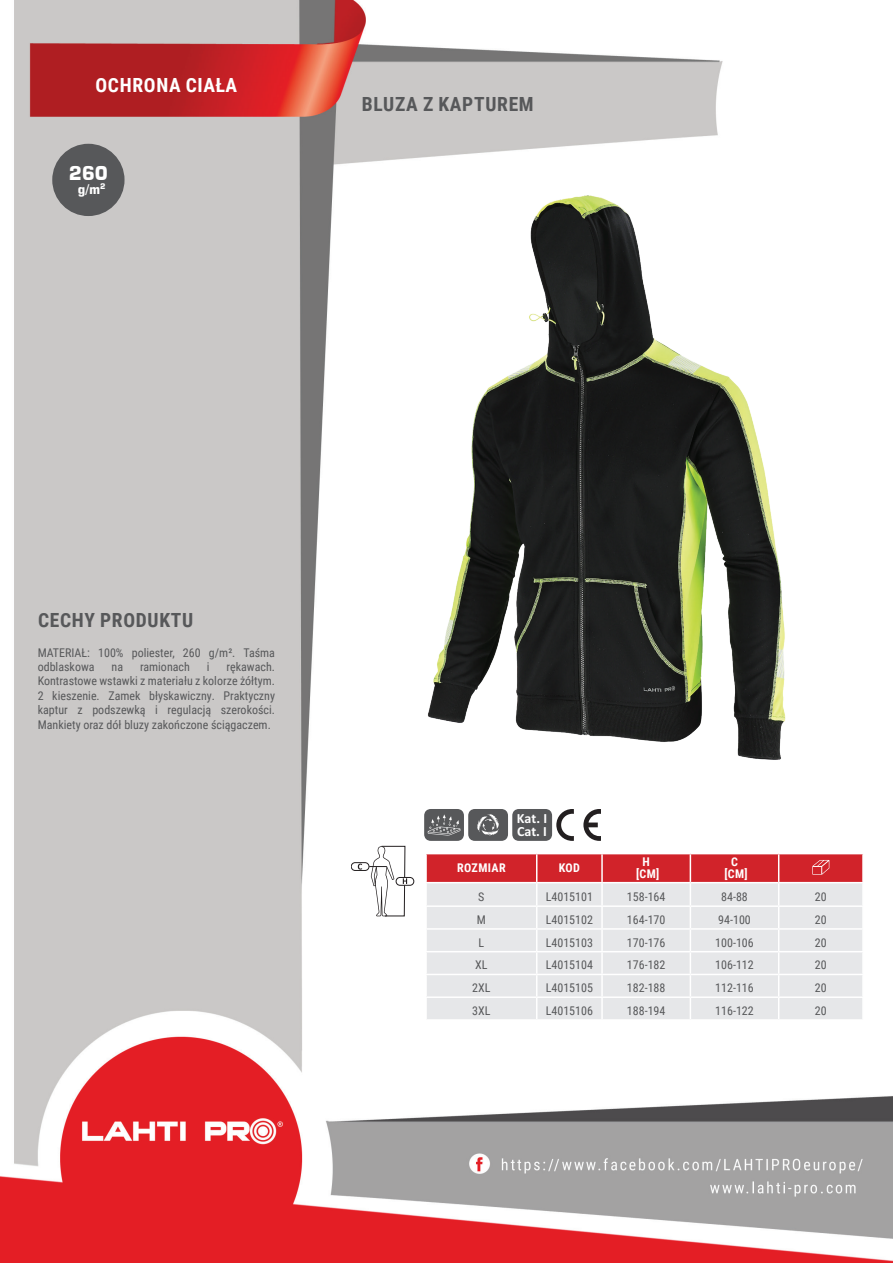
<style>
.page{position:relative;width:893px;height:1263px;background:#fff}
.page>*{position:absolute;margin:0;border:0;box-sizing:border-box;transform-origin:0 0}
.t1{font:700 19.5px "Roboto Condensed";letter-spacing:.035em;color:#57585a}
.t2{font:700 19.5px "Roboto Condensed";letter-spacing:.035em;color:#fff}
.t3{font:700 18.75px "Square 721 BT";color:#fff}
.t4{font:700 14.1px/12.9px "Calibri Profix";color:#fff}
.t5{font:700 13.05px "Square 721 BT";color:#fff}
.t6{font:12px/14.4px "Roboto Condensed";color:#57585a}
.t7{font:700 12px/12px "Roboto Condensed";letter-spacing:.035em;color:#fff;text-align:center}
</style>
<div class="page">
<img style="left:0;top:0;width:893px;height:1263px">
<div style="left:52px;top:144px;width:73px;height:72px;background:#57585a;border-radius:50%"></div>
<img style="left:415px;top:185px;width:395px;height:590px">
<hr style="left:425px;top:854px;width:2px;height:28px;background:#fff">
<hr style="left:425px;top:883px;width:2px;height:22px;background:#fff">
<hr style="left:425px;top:907px;width:2px;height:21px;background:#fff">
<hr style="left:425px;top:930px;width:2px;height:21px;background:#fff">
<hr style="left:425px;top:952px;width:2px;height:22px;background:#fff">
<hr style="left:425px;top:975px;width:2px;height:21px;background:#fff">
<hr style="left:425px;top:998px;width:2px;height:21px;background:#fff">
<hr style="left:862px;top:854px;width:2px;height:28px;background:#fff">
<hr style="left:862px;top:883px;width:2px;height:22px;background:#fff">
<hr style="left:862px;top:907px;width:2px;height:21px;background:#fff">
<hr style="left:862px;top:930px;width:2px;height:21px;background:#fff">
<hr style="left:862px;top:952px;width:2px;height:22px;background:#fff">
<hr style="left:862px;top:975px;width:2px;height:21px;background:#fff">
<hr style="left:862px;top:998px;width:2px;height:21px;background:#fff">
<hr style="left:425px;top:853px;width:112px;height:1px;background:#fff">
<hr style="left:779px;top:853px;width:85px;height:1px;background:#fff">
<hr style="left:425px;top:882px;width:112px;height:1px;background:#fff">
<hr style="left:779px;top:882px;width:85px;height:1px;background:#fff">
<hr style="left:425px;top:905px;width:112px;height:2px;background:#fff">
<hr style="left:779px;top:905px;width:85px;height:2px;background:#fff">
<hr style="left:425px;top:928px;width:112px;height:2px;background:#fff">
<hr style="left:779px;top:928px;width:85px;height:2px;background:#fff">
<hr style="left:425px;top:951px;width:112px;height:1px;background:#fff">
<hr style="left:779px;top:951px;width:85px;height:1px;background:#fff">
<hr style="left:425px;top:974px;width:112px;height:1px;background:#fff">
<hr style="left:779px;top:974px;width:85px;height:1px;background:#fff">
<hr style="left:425px;top:996px;width:112px;height:2px;background:#fff">
<hr style="left:779px;top:996px;width:85px;height:2px;background:#fff">
<hr style="left:425px;top:1019px;width:112px;height:2px;background:#fff">
<hr style="left:537px;top:1019px;width:65px;height:2px;background:#fff">
<hr style="left:602px;top:1019px;width:88px;height:2px;background:#fff">
<hr style="left:690px;top:1019px;width:89px;height:2px;background:#fff">
<hr style="left:779px;top:1019px;width:85px;height:2px;background:#fff">
<svg style="left:426px;top:853px;width:437px;height:166px;background:#e4c8cb"></svg>
<div style="left:424px;top:809px;width:40px;height:32px;background:#57585a;border-radius:7px"></div>
<svg style="left:428px;top:814px;width:32px;height:21px"></svg>
<div style="left:468px;top:809px;width:40px;height:32px;background:#57585a;border-radius:7px"></div>
<svg style="left:477px;top:814px;width:22px;height:22px"></svg>
<div style="left:512px;top:809px;width:40px;height:32px;background:#57585a;border-radius:7px"></div>
<svg style="left:583px;top:809px;width:18px;height:32px"></svg>
<svg style="left:556px;top:809px;width:18px;height:32px"></svg>
<div style="left:351px;top:862px;width:18px;height:9px;background:#fff;border:1px solid #231f20;border-radius:4px"></div>
<svg style="left:358px;top:863px;width:4px;height:6px"></svg>
<svg style="left:396px;top:877px;width:18px;height:8px"></svg>
<svg style="left:369px;top:846px;width:38px;height:70px"></svg>
<h1 class="t2" style="left:96px;top:71px;width:143px">OCHRONA CIAŁA</h1>
<h2 class="t3" style="left:69px;top:162px;width:41px">260</h2>
<p class="t5" style="left:78px;top:181px;width:29px">g/m<sup>2</sup></p>
<h1 class="t1" style="left:362px;top:91px;width:173px">BLUZA Z KAPTUREM</h1>
<h1 class="t1" style="left:38px;top:607px;width:157px">CECHY PRODUKTU</h1>
<p class="t6" style="left:38px;top:645px;width:239px">MATERIAŁ: 100% poliester, 260 g/m². Taśma odblaskowa</p>
<p class="t6" style="left:38px;top:659px;width:239px;text-align:justify;text-indent:189px">rękawach.<br>Kontrastowe wstawki z materiału z kolorze żółtym.<br>2 kieszenie. Zamek błyskawiczny. Praktyczny kaptur z podszewką i regulacją szerokości.<br>Mankiety oraz dół bluzy zakończone ściągaczem.</p>
<p class="t6" style="left:112px;top:659px;width:13px">na</p>
<p class="t6" style="left:140px;top:659px;width:51px">ramionach</p>
<p class="t6" style="left:207px;top:659px;width:4px">i</p>
<p class="t4" style="left:517px;top:811px;width:32px">Kat. I<br>Cat. I</p>
<p class="t7" style="left:457px;top:862px;width:50px">ROZMIAR</p>
<p class="t7" style="left:559px;top:862px;width:23px">KOD</p>
<p class="t7" style="left:636px;top:856px;width:25px">H [CM]</p>
<p class="t7" style="left:724px;top:856px;width:25px">C [CM]</p>
<p class="t6" style="left:478px;top:889px;width:8px">S</p>
<p class="t6" style="left:546px;top:889px;width:49px">L4015101</p>
<p class="t6" style="left:627px;top:889px;width:40px">158-164</p>
<p class="t6" style="left:721px;top:889px;width:28px">84-88</p>
<p class="t6" style="left:815px;top:889px;width:13px">20</p>
<p class="t6" style="left:477px;top:912px;width:11px">M</p>
<p class="t6" style="left:546px;top:912px;width:49px">L4015102</p>
<p class="t6" style="left:627px;top:912px;width:40px">164-170</p>
<p class="t6" style="left:718px;top:912px;width:34px">94-100</p>
<p class="t6" style="left:815px;top:912px;width:13px">20</p>
<p class="t6" style="left:478px;top:935px;width:7px">L</p>
<p class="t6" style="left:546px;top:935px;width:49px">L4015103</p>
<p class="t6" style="left:627px;top:935px;width:40px">170-176</p>
<p class="t6" style="left:715px;top:935px;width:40px">100-106</p>
<p class="t6" style="left:815px;top:935px;width:13px">20</p>
<p class="t6" style="left:475px;top:957px;width:14px">XL</p>
<p class="t6" style="left:546px;top:957px;width:49px">L4015104</p>
<p class="t6" style="left:627px;top:957px;width:40px">176-182</p>
<p class="t6" style="left:715px;top:957px;width:40px">106-112</p>
<p class="t6" style="left:815px;top:957px;width:13px">20</p>
<p class="t6" style="left:472px;top:980px;width:20px">2XL</p>
<p class="t6" style="left:546px;top:980px;width:49px">L4015105</p>
<p class="t6" style="left:627px;top:980px;width:40px">182-188</p>
<p class="t6" style="left:715px;top:980px;width:40px">112-116</p>
<p class="t6" style="left:815px;top:980px;width:13px">20</p>
<p class="t6" style="left:472px;top:1003px;width:20px">3XL</p>
<p class="t6" style="left:546px;top:1003px;width:49px">L4015106</p>
<p class="t6" style="left:627px;top:1003px;width:40px">188-194</p>
<p class="t6" style="left:715px;top:1003px;width:40px">116-122</p>
<p class="t6" style="left:815px;top:1003px;width:13px">20</p>
</div>
